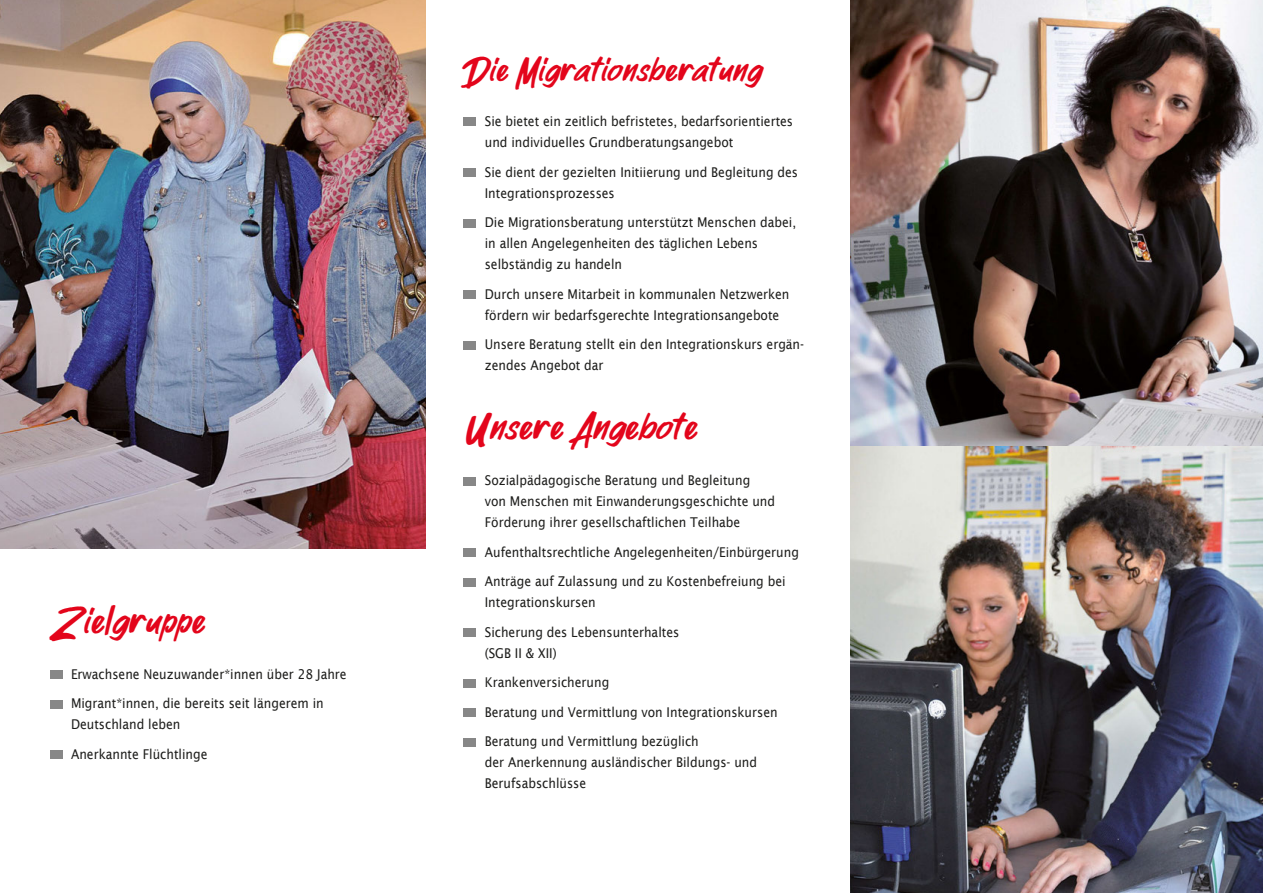
<style>
.page{position:relative;width:1263px;height:893px;background:#fff}
.page>*{position:absolute;margin:0;border:0;box-sizing:border-box;transform-origin:0 0}
.t1{font:49.5px "Parkway Lush";color:#e3051b;scale:.9 1}
.t2{font:45px "Parkway Lush";color:#e3051b;scale:.9 1}
.t3{font:13.5px/21px "Lucida Sans";color:#1d1d1b;scale:.9 1}
</style>
<div class="page">
<img style="left:850px;top:0;width:413px;height:893px">
<img style="left:0;top:0;width:425px;height:549px">
<div style="left:463px;top:118px;width:13px;height:8px;background:#878787"></div>
<div style="left:463px;top:168px;width:13px;height:9px;background:#878787"></div>
<div style="left:463px;top:219px;width:13px;height:8px;background:#878787"></div>
<div style="left:463px;top:290px;width:13px;height:9px;background:#878787"></div>
<div style="left:463px;top:341px;width:13px;height:8px;background:#878787"></div>
<div style="left:463px;top:477px;width:13px;height:8px;background:#878787"></div>
<div style="left:463px;top:548px;width:13px;height:9px;background:#878787"></div>
<div style="left:463px;top:578px;width:13px;height:8px;background:#878787"></div>
<div style="left:463px;top:628px;width:13px;height:9px;background:#878787"></div>
<div style="left:463px;top:679px;width:13px;height:8px;background:#878787"></div>
<div style="left:463px;top:708px;width:13px;height:9px;background:#878787"></div>
<div style="left:463px;top:738px;width:13px;height:8px;background:#878787"></div>
<div style="left:50px;top:670px;width:13px;height:9px;background:#878787"></div>
<div style="left:50px;top:700px;width:13px;height:8px;background:#878787"></div>
<div style="left:50px;top:750px;width:13px;height:9px;background:#878787"></div>
<h1 class="t1" style="left:50px;top:595px;width:172px">Zielgruppe</h1>
<p class="t3" style="left:71px;top:659px;width:308px;line-height:29.5px">Erwachsene Neuzuwander*innen ü ber 28 Jahre<br>Migrant*innen, die bereits seit längerem in</p>
<p class="t3" style="left:71px;top:710px;width:153px;line-height:29.5px">Deutschland leben<br>Anerkannte Flüchtlinge</p>
<h2 class="t2" style="left:463px;top:46px;width:331px">Die Migrationsberatung</h2>
<p class="t3" style="left:485px;top:111px;width:344px">Sie bietet ein zeitlich befristetes, bedarfsorientiertes und individuelles Grundberatungsangebot</p>
<p class="t3" style="left:485px;top:161px;width:350px">Sie dient der gezielten Initiierung und Begleitung des<br>Integrationsprozesses</p>
<p class="t3" style="left:485px;top:212px;width:347px">Die Migrationsberatung unterstützt Menschen dabei, in allen Angelegenheiten des täglichen Lebens selbständig zu handeln</p>
<p class="t3" style="left:485px;top:283px;width:340px">Durch unsere Mitarbeit in kommunalen Netzwerken fördern wir bedarfsgerechte Integrationsangebote</p>
<p class="t3" style="left:485px;top:334px;width:356px">Unsere Beratung stellt ein den Integrationskurs ergän&shy;zendes Angebot dar</p>
<h1 class="t1" style="left:463px;top:401px;width:259px">Unsere Angebote</h1>
<p class="t3" style="left:485px;top:470px;width:324px">Sozialpädagogische Beratung und Begleitung<br>von Menschen mit Einwanderungsgeschichte und<br>Förderung ihrer gesellschaftlichen Teilhabe</p>
<p class="t3" style="left:485px;top:537px;width:351px;line-height:29.5px">Aufenthaltsrechtliche Angelegenheiten/Einbü rgerung<br>Anträge auf Zulassung und zu Kostenbefreiung bei</p>
<p class="t3" style="left:485px;top:588px;width:218px;line-height:29.5px">Integrationskursen<br>Sicherung des Lebensunterhaltes</p>
<p class="t3" style="left:485px;top:638px;width:327px;line-height:29.5px">(SGB II &amp; XII)<br>Krankenversicherung<br>Beratung und Vermittlung von Integrationskursen<br>Beratung und Vermittlung bezüglich</p>
<p class="t3" style="left:485px;top:752px;width:304px">der Anerkennung ausländischer Bildungs- und<br>Berufsabschlü sse</p>
</div>
